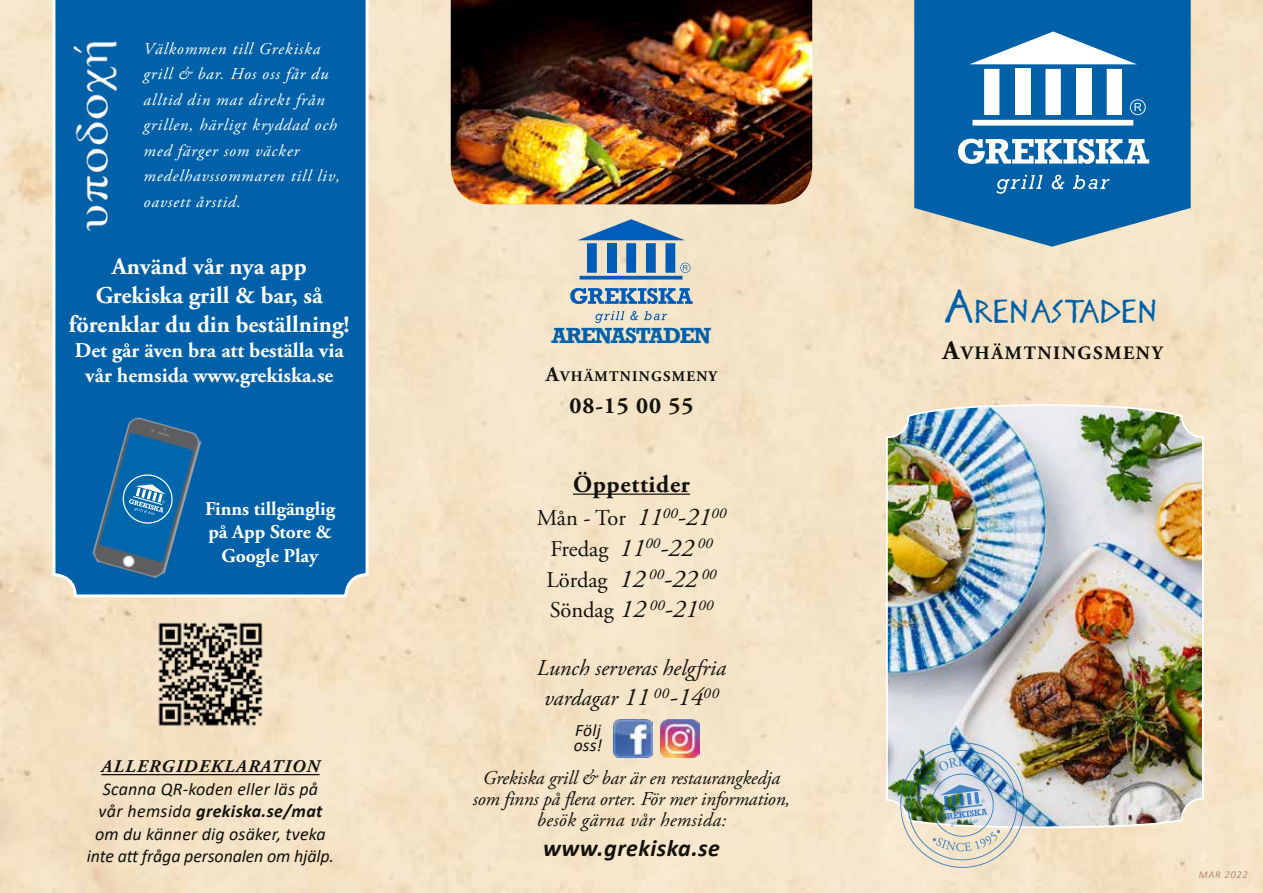
<style>
.page{position:relative;width:1263px;height:893px;background:#fff}
.page>*{position:absolute;margin:0;border:0;box-sizing:border-box;transform-origin:0 0}
.t1{font:29.4px "Disney Heroic";color:#0061a9}
.t2{font:700 24.3px "Adobe Garamond Pro";letter-spacing:.03em;color:#12110c}
.t3{font:700 24px/28.8px "Adobe Garamond Pro";color:#fff;text-align:center}
.t4{font:italic 700 24px "Calibri";letter-spacing:.02em;color:#12110c}
.t5{font:700 23.1px "Adobe Garamond Pro";letter-spacing:.04em;color:#12110c}
.t6{font:22.5px/30.6px "Adobe Garamond Pro";color:#12110c;text-align:center}
.t7{font:italic 22.5px/30.6px "Adobe Garamond Pro";color:#12110c;text-align:center}
.t8{font:700 22.5px "Rockwell";letter-spacing:-.06em;color:#0061a9}
.t9{font:700 21px/25.2px "Adobe Garamond Pro";color:#fff;text-align:center}
.t10{font:italic 19.5px/21px "Adobe Garamond Pro";letter-spacing:-.01em;color:#12110c;text-align:center}
.t11{font:700 19.5px/23.4px "Adobe Garamond Pro";color:#fff;text-align:center}
.t12{font:700 18.9px "Adobe Garamond Pro";letter-spacing:.085em;color:#12110c}
.t13{font:italic 18px/22.5px "Calibri";letter-spacing:.01em;color:#12110c;text-align:center}
.t14{font:italic 700 17.85px "Adobe Garamond Pro";letter-spacing:.07em;color:#12110c}
.t15{font:italic 17.55px/15px "Calibri";letter-spacing:.005em;color:#12110c}
.t16{font:italic 16.5px/25.5px "Adobe Garamond Pro";letter-spacing:.05em;color:#fff}
.t17{font:700 14.7px "Adobe Garamond Pro";letter-spacing:.085em;color:#12110c}
.t18{font:italic 10.5px "Calibri";letter-spacing:.06em;color:#b58a79}
.s1{font-weight:700}
.s2{font-size:21px}
.s3{font-style:italic;font-size:25.5px}
.s4{font-size:25.5px}
.s5{font-size:42px}
.s6{font-size:27px}
</style>
<div class="page">
<img style="left:0;top:0;width:1263px;height:893px">
<hr style="left:573px;top:494px;width:117px;height:1px;background:#12110c">
<img style="left:451px;top:0;width:361px;height:204px">
<hr style="left:101px;top:774px;width:218px;height:1px;background:#12110c">
<img style="left:154px;top:617px;width:113px;height:113px">
<svg style="left:577px;top:219px;width:108px;height:21px;background:#7da2c0"></svg>
<div style="left:587px;top:243px;width:10px;height:30px;background:#005cb9"></div>
<div style="left:607px;top:243px;width:9px;height:30px;background:#005cb9"></div>
<div style="left:626px;top:243px;width:10px;height:30px;background:#005cb9"></div>
<div style="left:646px;top:243px;width:10px;height:30px;background:#005cb9"></div>
<div style="left:665px;top:243px;width:10px;height:30px;background:#005cb9"></div>
<hr style="left:579px;top:276px;width:103px;height:3px;background:#005cb9">
<svg style="left:680px;top:263px;width:10px;height:10px"></svg>
<svg style="left:570px;top:288px;width:123px;height:16px;background:#6695bf"></svg>
<svg style="left:595px;top:311px;width:29px;height:12px"></svg>
<svg style="left:630px;top:311px;width:8px;height:9px"></svg>
<svg style="left:644px;top:311px;width:23px;height:9px"></svg>
<svg style="left:914px;top:0;width:277px;height:247px;background:#1b6fac"></svg>
<svg style="left:969px;top:32px;width:168px;height:32px"></svg>
<div style="left:984px;top:69px;width:15px;height:46px;background:#fff"></div>
<div style="left:1015px;top:69px;width:15px;height:46px;background:#fff"></div>
<div style="left:1045px;top:69px;width:16px;height:46px;background:#fff"></div>
<div style="left:1076px;top:69px;width:15px;height:46px;background:#fff"></div>
<div style="left:1107px;top:69px;width:15px;height:46px;background:#fff"></div>
<div style="left:972px;top:120px;width:161px;height:6px;background:#fff"></div>
<svg style="left:1130px;top:99px;width:16px;height:16px"></svg>
<svg style="left:958px;top:139px;width:191px;height:25px"></svg>
<svg style="left:996px;top:175px;width:46px;height:19px"></svg>
<svg style="left:1052px;top:175px;width:12px;height:14px"></svg>
<svg style="left:1073px;top:175px;width:37px;height:14px"></svg>
<img style="left:885px;top:403px;width:320px;height:426px">
<img style="left:614px;top:719px;width:38px;height:38px">
<img style="left:661px;top:719px;width:38px;height:38px">
<div style="left:52px;top:0;width:317px;height:597px;background:#0061a9"></div>
<img style="left:72px;top:38px;width:46px;height:195px">
<img style="left:90px;top:415px;width:113px;height:165px">
<svg style="left:119px;top:471px;width:57px;height:55px;background:#2d81ba"></svg>
<img style="left:893px;top:735px;width:139px;height:140px">
<p class="t16" style="left:144px;top:36px;width:198px">Välkommen till Grekiska grill &amp; bar. Hos oss får du alltid din mat direkt från grillen, härligt kryddad och med färger som väcker medelhavssommaren till liv, oavsett årstid.</p>
<h3 class="t3" style="left:69px;top:253px;width:282px">Använd vår nya app<br>Grekiska grill &amp; bar, så förenklar du din beställning!</h3>
<p class="t9" style="left:75px;top:338px;width:270px">Det går även bra att beställa via vår hemsida www.grekiska.se</p>
<p class="t11" style="left:205px;top:498px;width:132px">Finns tillgänglig på App Store &amp;<br>Google Play</p>
<p class="t14" style="left:101px;top:756px;width:220px">ALLERGIDEKLARATION</p>
<p class="t13" style="left:87px;top:776px;width:249px">Scanna QR-koden eller läs på<br>vår hemsida <span class="s1">grekiska.se/mat </span>om du känner dig osäker, tveka inte att fråga personalen om hjälp.</p>
<h3 class="t8" style="left:551px;top:318px;width:161px">ARENASTADEN</h3>
<p class="t17" style="left:546px;top:368px;width:173px"><span class="s2">A</span>VHÄMTNINGSMENY</p>
<h3 class="t5" style="left:569px;top:392px;width:125px">08-15 00 55</h3>
<h2 class="t2" style="left:573px;top:470px;width:118px">Öppettider</h2>
<h3 class="t6" style="left:537px;top:504px;width:191px">Mån - Tor <span class="s3">11</span><sup>00</sup><span class="s3">-21</span><sup>00<br></sup>Fredag <span class="s3">11</span><sup>00</sup><span class="s3">-22</span> <sup>00<br></sup>Lördag <span class="s3">12</span> <sup>00</sup><span class="s3">-22</span> <sup>00<br></sup>Söndag <span class="s3">12</span> <sup>00</sup><span class="s3">-21</span><sup>00</sup></h3>
<h3 class="t7" style="left:537px;top:653px;width:191px">Lunch serveras helgfria vardagar <span class="s4">11</span> <sup>00</sup><span class="s4">-14</span><sup>00</sup></h3>
<p class="t15" style="left:574px;top:722px;width:30px">Följ oss!</p>
<p class="t10" style="left:473px;top:768px;width:319px">Grekiska grill &amp; bar är en restaurangkedja som finns på flera orter. För mer information, besök gärna vår hemsida:</p>
<h3 class="t4" style="left:543px;top:831px;width:178px">www.grekiska.se</h3>
<h1 class="t1" style="left:945px;top:294px;width:216px"><span class="s5">A</span>RENASTADEN</h1>
<p class="t12" style="left:942px;top:342px;width:222px"><span class="s6">A</span>VHÄMTNINGSMENY</p>
<p class="t18" style="left:1199px;top:867px;width:50px">MAR 2022</p>
</div>
